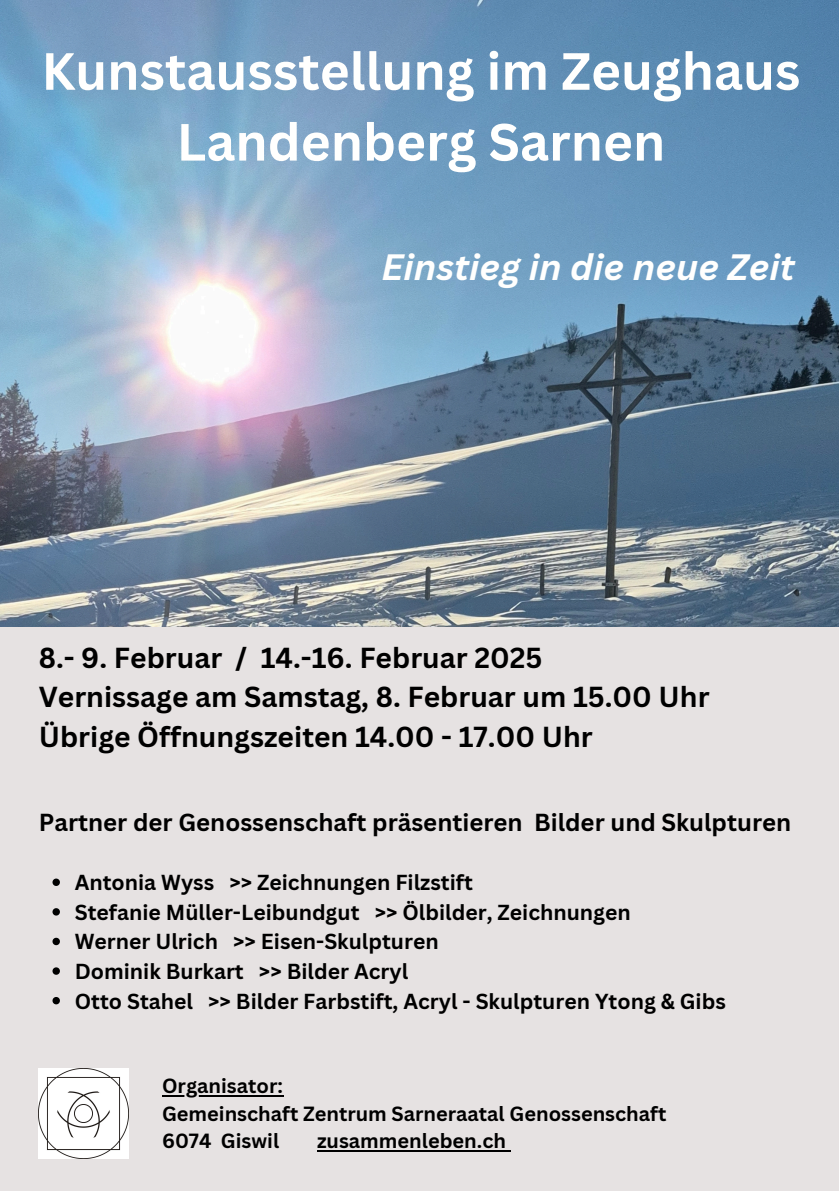
<style>
.page{position:relative;width:839px;height:1191px;background:#fff}
.page>*{position:absolute;margin:0;border:0;box-sizing:border-box;transform-origin:0 0}
.t1{font:700 51.2px/70.8px "Canva Sans";color:#fffffe;text-align:center}
.t2{font:italic 700 35.8px "Canva Sans";color:#fffffe}
.t3{font:700 28.2px/39.2px "Canva Sans";color:#000}
.t4{font:700 24px "Canva Sans";color:#000}
.t5{font:700 21.2px "Canva Sans";color:#000}
.t6{font:700 20px/27.4px "Canva Sans";color:#000}
</style>
<div class="page">
<div style="left:0;top:0;width:838px;height:1191px;background:#e6e2e2"></div>
<img style="left:0;top:0;width:838px;height:626px">
<img style="left:39px;top:1069px;width:90px;height:90px">
<svg style="left:52px;top:879px;width:8px;height:7px"></svg>
<svg style="left:52px;top:908px;width:8px;height:8px"></svg>
<svg style="left:52px;top:938px;width:8px;height:7px"></svg>
<svg style="left:52px;top:967px;width:8px;height:8px"></svg>
<svg style="left:52px;top:997px;width:8px;height:7px"></svg>
<hr style="left:162px;top:1095px;width:121px;height:2px;background:#000">
<hr style="left:317px;top:1150px;width:189px;height:2px;background:#000">
<p class="t1" style="left:41px;top:35px;width:760px">Kunstausstellung im Zeughaus<br>Landenberg Sarnen</p>
<p class="t2" style="left:381px;top:242px;width:415px">Einstieg in die neue Zeit</p>
<p class="t3" style="left:39px;top:638px;width:672px">8.- 9. Februar / 14.-16. Februar 2025<br>Vernissage am Samstag, 8. Februar um 15.00 Uhr<br>Übrige Öffnungszeiten 14.00 - 17.00 Uhr</p>
<h1 class="t4" style="left:39px;top:805px;width:754px">Partner der Genossenschaft präsentieren Bilder und Skulpturen</h1>
<h2 class="t5" style="left:75px;top:868px;width:399px">Antonia Wyss &gt;&gt; Zeichnungen Filzstift</h2>
<h3 class="t5" style="left:75px;top:897px;width:557px">Stefanie Müller-Leibundgut &gt;&gt; Ölbilder, Zeichnungen</h3>
<h4 class="t5" style="left:75px;top:927px;width:365px">Werner Ulrich &gt;&gt; Eisen-Skulpturen</h4>
<p class="t5" style="left:75px;top:956px;width:335px">Dominik Burkart &gt;&gt; Bilder Acryl</p>
<p class="t5" style="left:75px;top:986px;width:652px">Otto Stahel &gt;&gt; Bilder Farbstift, Acryl - Skulpturen Ytong &amp; Gibs</p>
<p class="t6" style="left:162px;top:1072px;width:505px">Organisator:<br>Gemeinschaft Zentrum Sarneraatal Genossenschaft<br>6074 Giswil</p>
<p class="t6" style="left:317px;top:1127px;width:190px">zusammenleben.ch</p>
</div>
